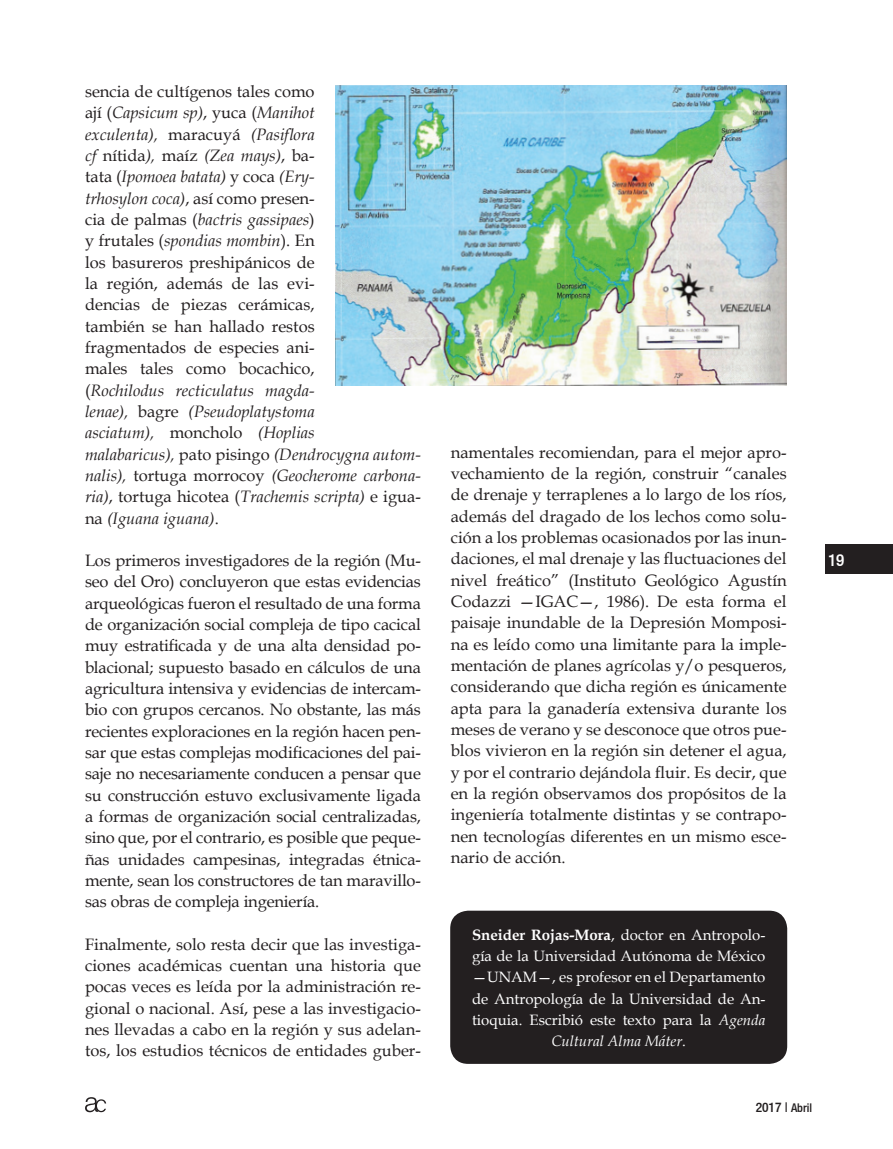
<style>
.page{position:relative;width:893px;height:1149px;background:#fff}
.page>*{position:absolute;margin:0;border:0;box-sizing:border-box;transform-origin:0 0}
.t1{font:500 condensed 16.95px "Helvetica 67";color:#fff}
.t2{font:16.5px/21.3px "Book Antiqua";color:#231f20;text-align:justify}
.t3{font:15px/21.3px "Book Antiqua";color:#fff;text-align:center}
.t4{font:500 condensed 13.5px "Helvetica 67";color:#231f20}
.s1{font-style:italic}
.s2{font-weight:700}
.s3{font-size:12px}
</style>
<div class="page">
<div style="left:825px;top:544px;width:68px;height:29px;background:#231f20"></div>
<svg style="left:85px;top:1097px;width:21px;height:14px"></svg>
<div style="left:450px;top:910px;width:337px;height:153px;background:#231f20;border-radius:18px"></div>
<img style="left:336px;top:85px;width:451px;height:300px">
<p class="t2" style="left:85px;top:80px;width:337px;text-align:left">sencia de cultígenos tales como<br>ají (<span class="s1">Capsicum sp)</span>, yuca (<span class="s1">Manihot<br>exculenta),</span> maracuyá <span class="s1">(Pasiflora<br>cf</span> nítida<span class="s1">),</span> maíz <span class="s1">(Zea mays)</span>, ba-<br>tata (<span class="s1">Ipomoea batata)</span> y coca <span class="s1">(Ery-<br>trhosylon coca)</span>, así como presen-<br>cia de palmas (<span class="s1">bactris gassipaes</span>)<br>y frutales (<span class="s1">spondias mombin</span>). En<br>los basureros preshipánicos de<br>la región, además de las evi-<br>dencias de piezas cerámicas,<br>también se han hallado restos<br>fragmentados de especies ani-<br>males tales como bocachico,<br>(<span class="s1">Rochilodus recticulatus magda-<br>lenae),</span> bagre <span class="s1">(Pseudoplatystoma<br>asciatum),</span> moncholo <span class="s1">(Hoplias<br>malabaricus),</span> pato pisingo <span class="s1">(Dendrocygna autom&shy;nalis),</span> tortuga morrocoy <span class="s1">(Geocherome carbona&shy;ria)</span>, tortuga hicotea (<span class="s1">Trachemis scripta)</span> e igua&shy;na <span class="s1">(Iguana iguana)</span>.</p>
<p class="t2" style="left:85px;top:549px;width:337px">Los primeros investigadores de la región (Mu&shy;seo del Oro) concluyeron que estas evidencias arqueológicas fueron el resultado de una forma de organización social compleja de tipo cacical muy estratificada y de una alta densidad po&shy;blacional; supuesto basado en cálculos de una agricultura intensiva y evidencias de intercam&shy;bio con grupos cercanos. No obstante, las más recientes exploraciones en la región hacen pen&shy;sar que estas complejas modificaciones del pai&shy;saje no necesariamente conducen a pensar que su construcción estuvo exclusivamente ligada a formas de organización social centralizadas, sino que, por el contrario, es posible que peque&shy;ñas unidades campesinas, integradas étnica&shy;mente, sean los constructores de tan maravillo&shy;sas obras de compleja ingeniería.</p>
<p class="t2" style="left:85px;top:932px;width:337px">Finalmente, solo resta decir que las investiga&shy;ciones académicas cuentan una historia que pocas veces es leída por la administración re&shy;gional o nacional. Así, pese a las investigacio&shy;nes llevadas a cabo en la región y sus adelan&shy;tos, los estudios técnicos de entidades guber-</p>
<p class="t2" style="left:451px;top:441px;width:337px">namentales recomiendan, para el mejor apro&shy;vechamiento de la región, construir “canales de drenaje y terraplenes a lo largo de los ríos, además del dragado de los lechos como solu&shy;ción a los problemas ocasionados por las inun&shy;daciones, el mal drenaje y las fluctuaciones del nivel freático” (Instituto Geológico Agustín Codazzi —IGAC—, 1986). De esta forma el paisaje inundable de la Depresión Momposi&shy;na es leído como una limitante para la imple&shy;mentación de planes agrícolas y/o pesqueros, considerando que dicha región es únicamente apta para la ganadería extensiva durante los meses de verano y se desconoce que otros pue&shy;blos vivieron en la región sin detener el agua, y por el contrario dejándola fluir. Es decir, que en la región observamos dos propósitos de la ingeniería totalmente distintas y se contrapo&shy;nen tecnologías diferentes en un mismo esce&shy;nario de acción.</p>
<p class="t1" style="left:828px;top:549px;width:18px">19</p>
<p class="t3" style="left:472px;top:923px;width:295px"><span class="s2">Sneider Rojas-Mora</span>, doctor en Antropolo&shy;gía de la Universidad Autónoma de México —UNAM—, es profesor en el Departamento de Antropología de la Universidad de An&shy;tioquia. Escribió este texto para la <span class="s1">Agenda Cultural Alma Máter</span>.</p>
<p class="t4" style="left:756px;top:1098px;width:58px">2017 | <span class="s3">Abril</span></p>
</div>
